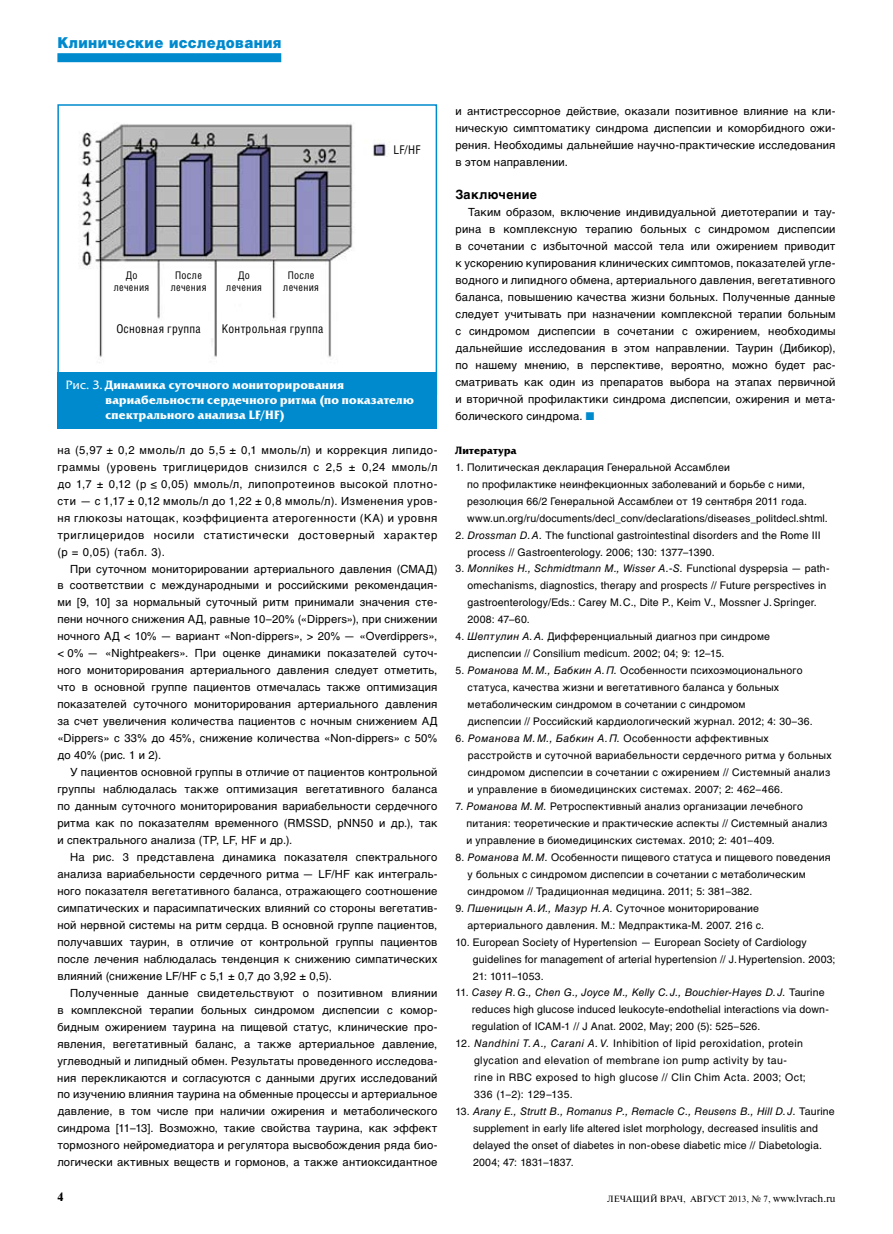
<style>
.page{position:relative;width:893px;height:1234px;background:#fff}
.page>*{position:absolute;margin:0;border:0;box-sizing:border-box;transform-origin:0 0}
.t1{font:900 15px "Helios C Bl";letter-spacing:.025em;color:#008ace;scale:.9 1}
.t2{font:700 12.75px "Helvetica";letter-spacing:.025em;color:#000}
.t3{font:700 12px/15px "Friz Quadrata C";letter-spacing:.025em;color:#fff}
.t4{font:condensed 12px "Helios C Cn";letter-spacing:.025em;color:#000}
.t5{font:700 12px "Newton C";color:#000}
.t6{font:11.25px/17px "Helvetica C";letter-spacing:.015em;color:#000;text-align:justify}
.t7{font:10.5px/17px "Helvetica C";letter-spacing:.02em;color:#000}
.t8{font:10.5px/17px "Helvetica C";letter-spacing:.04em;color:#000}
.t9{font:condensed 10.5px "Helios C Cn";letter-spacing:.025em;color:#000}
.t10{font:700 10.5px "Friz Quadrata C";letter-spacing:.03em;color:#000}
.t11{font:9px "Newton C";color:#000}
.s1{font-weight:400}
.s2{color:#008ace}
.s3{font-style:italic}
.s4{font-size:10.5px}
</style>
<div class="page">
<div style="left:57px;top:53px;width:224px;height:9px;background:#008ace"></div>
<img style="left:80px;top:124px;width:310px;height:239px">
<div style="left:57px;top:104px;width:380px;height:291px;border:2px solid #008ace"></div>
<div style="left:57px;top:372px;width:380px;height:57px;background:#008ace"></div>
<h1 class="t1" style="left:57px;top:33px;width:251px">Клинические исследования</h1>
<p class="t9" style="left:126px;top:268px;width:13px">До</p>
<p class="t9" style="left:175px;top:268px;width:28px">После</p>
<p class="t9" style="left:238px;top:268px;width:13px">До</p>
<p class="t9" style="left:288px;top:268px;width:28px">После</p>
<p class="t9" style="left:114px;top:280px;width:37px">лечения</p>
<p class="t9" style="left:171px;top:280px;width:37px">лечения</p>
<p class="t9" style="left:226px;top:280px;width:37px">лечения</p>
<p class="t9" style="left:283px;top:280px;width:37px">лечения</p>
<p class="t4" style="left:116px;top:321px;width:86px">Основная группа</p>
<p class="t4" style="left:222px;top:321px;width:103px">Контрольная группа</p>
<p class="t4" style="left:393px;top:143px;width:29px">LF/HF</p>
<p class="t3" style="left:105px;top:377px;width:310px;text-indent:-39px"><span class="s1">Рис. 3.</span> Динамика суточного мониторирования вариабельности сердечного ритма (по показателю спектрального анализа LF/HF)</p>
<p class="t6" style="left:57px;top:441px;width:382px">на (5,97 ± 0,2 ммоль/л до 5,5 ± 0,1 ммоль/л) и коррекция липидо&shy;граммы (уровень триглицеридов снизился с 2,5 ± 0,24 ммоль/л до 1,7 ± 0,12 (p ≤ 0,05) ммоль/л, липопротеинов высокой плотно&shy;сти — с 1,17 ± 0,12 ммоль/л до 1,22 ± 0,8 ммоль/л). Изменения уров&shy;ня глюкозы натощак, коэффициента атерогенности (КА) и уровня триглицеридов носили статистически достоверный характер (p = 0,05) (табл. 3).</p>
<p class="t6" style="left:57px;top:560px;width:382px;text-indent:13px">При суточном мониторировании артериального давления (СМАД) в соответствии с международными и российскими рекомендация&shy;ми [9, 10] за нормальный суточный ритм принимали значения сте&shy;пени ночного снижения АД, равные 10–20% («Dippers»), при снижении ночного АД &lt; 10% — вариант «Non-dippers», &gt; 20% — «Overdippers», &lt; 0% — «Nightpeakers». При оценке динамики показателей суточ&shy;ного мониторирования артериального давления следует отметить, что в основной группе пациентов отмечалась также оптимизация показателей суточного мониторирования артериального давления за счет увеличения количества пациентов с ночным снижением АД «Dippers» с 33% до 45%, снижение количества «Non-dippers» c 50% до 40% (рис. 1 и 2).</p>
<p class="t6" style="left:57px;top:763px;width:382px;text-indent:13px">У пациентов основной группы в отличие от пациентов контрольной группы наблюдалась также оптимизация вегетативного баланса по данным суточного мониторирования вариабельности сердечного ритма как по показателям временного (RMSSD, pNN50 и др.), так и спектрального анализа (TP, LF, HF и др.).</p>
<p class="t6" style="left:57px;top:848px;width:382px;text-indent:13px">На рис. 3 представлена динамика показателя спектрального анализа вариабельности сердечного ритма — LF/HF как интеграль&shy;ного показателя вегетативного баланса, отражающего соотношение симпатических и парасимпатических влияний со стороны вегетатив&shy;ной нервной системы на ритм сердца. В основной группе пациентов, получавших таурин, в отличие от контрольной группы пациентов после лечения наблюдалась тенденция к снижению симпатических влияний (снижение LF/HF с 5,1 ± 0,7 до 3,92 ± 0,5).</p>
<p class="t6" style="left:57px;top:984px;width:382px;text-indent:13px">Полученные данные свидетельствуют о позитивном влиянии в комплексной терапии больных синдромом диспепсии с комор&shy;бидным ожирением таурина на пищевой статус, клинические про&shy;явления, вегетативный баланс, а также артериальное давление, углеводный и липидный обмен. Результаты проведенного исследова&shy;ния перекликаются и согласуются с данными других исследований по изучению влияния таурина на обменные процессы и артериальное давление, в том числе при наличии ожирения и метаболического синдрома [11–13]. Возможно, такие свойства таурина, как эффект тормозного нейромедиатора и регулятора высвобождения ряда био&shy;логически активных веществ и гормонов, а также антиоксидантное</p>
<p class="t6" style="left:455px;top:102px;width:382px">и антистрессорное действие, оказали позитивное влияние на кли&shy;ническую симптоматику синдрома диспепсии и коморбидного ожи&shy;рения. Необходимы дальнейшие научно-практические исследования в этом направлении.</p>
<p class="t2" style="left:455px;top:184px;width:83px">Заключение</p>
<p class="t6" style="left:455px;top:204px;width:382px;text-indent:13px">Таким образом, включение индивидуальной диетотерапии и тау&shy;рина в комплексную терапию больных с синдромом диспепсии в сочетании с избыточной массой тела или ожирением приводит к ускорению купирования клинических симптомов, показателей угле&shy;водного и липидного обмена, артериального давления, вегетативного баланса, повышению качества жизни больных. Полученные данные следует учитывать при назначении комплексной терапии больным с синдромом диспепсии в сочетании с ожирением, необходимы дальнейшие исследования в этом направлении. Таурин (Дибикор), по нашему мнению, в перспективе, вероятно, можно будет рас&shy;сматривать как один из препаратов выбора на этапах первичной и вторичной профилактики синдрома диспепсии, ожирения и мета&shy;болического синдрома. <span class="s2">■</span></p>
<p class="t10" style="left:455px;top:444px;width:63px">Литература</p>
<p class="t7" style="left:467px;top:458px;width:362px;text-indent:-12px">1. Политическая декларация Генеральной Ассамблеи<br>по профилактике неинфекционных заболеваний и борьбе с ними, резолюция 66/2 Генеральной Ассамблеи от 19 сентября 2011 года. www.un.org/ru/documents/decl_conv/declarations/diseases_politdecl.shtml.</p>
<p class="t7" style="left:468px;top:526px;width:355px;text-indent:-12px">2. <span class="s3">Drossman D.A.</span> The functional gastrointestinal disorders and the Rome III process // Gastroenterology. 2006; 130: 1377–1390.</p>
<p class="t7" style="left:468px;top:560px;width:363px;text-indent:-12px">3. <span class="s3">Monnikes H., Schmidtmann M., Wisser A.-S.</span> Functional dyspepsia — path&shy;omechanisms, diagnostics, therapy and prospects // Future perspectives in gastroenterology/Eds.: Carey M.C., Dite P., Keim V., Mossner J.Springer.<br>2008: 47–60.</p>
<p class="t7" style="left:467px;top:628px;width:304px;text-indent:-12px">4. <span class="s3">Шептулин А.А.</span> Дифференциальный диагноз при синдроме диспепсии // Consilium medicum. 2002; 04; 9: 12–15.</p>
<p class="t7" style="left:467px;top:662px;width:347px;text-indent:-12px">5. <span class="s3">Романова М.М., Бабкин А.П.</span> Особенности психоэмоционального статуса, качества жизни и вегетативного баланса у больных метаболическим синдромом в сочетании с синдромом<br>диспепсии // Российский кардиологический журнал. 2012; 4: 30–36.</p>
<p class="t7" style="left:468px;top:729px;width:365px;text-indent:-12px">6. <span class="s3">Романова М.М., Бабкин А. П.</span> Особенности аффективных расстройств и суточной вариабельности сердечного ритма у больных синдромом диспепсии в сочетании с ожирением // Системный анализ и управление в биомедицинских системах. 2007; 2: 462–466.</p>
<p class="t7" style="left:466px;top:797px;width:363px;text-indent:-11px">7. <span class="s3">Романова М.М.</span> Ретроспективный анализ организации лечебного питания: теоретические и практические аспекты // Системный анализ и управление в биомедицинских системах. 2010; 2: 401–409.</p>
<p class="t7" style="left:468px;top:848px;width:365px;text-indent:-12px">8. <span class="s3">Романова М.М.</span> Особенности пищевого статуса и пищевого поведения у больных с синдромом диспепсии в сочетании с метаболическим синдромом // Традиционная медицина. 2011; 5: 381–382.</p>
<p class="t7" style="left:467px;top:899px;width:298px;text-indent:-12px">9. <span class="s3">Пшеницын А.И., Мазур Н.А.</span> Суточное мониторирование артериального давления. М.: Медпрактика-М. 2007. 216 с.</p>
<p class="t7" style="left:473px;top:933px;width:364px;text-indent:-18px">10. European Society of Hypertension — European Society of Cardiology guidelines for management of arterial hypertension // J.Hypertension. 2003;<br>21: 1011–1053.</p>
<p class="t7" style="left:472px;top:984px;width:358px;text-indent:-16px">11. <span class="s3">Casey R.G., Chen G., Joyce M., Kelly C. J., Bouchier-Hayes D. J.</span> Taurine reduces high glucose induced leukocyte-endothelial interactions via down&shy;regulation of ICAM-1 // J Anat. 2002, May; 200 (5): 525–526.</p>
<p class="t8" style="left:474px;top:1034px;width:333px;text-indent:-19px">12. <span class="s3">Nandhini T. A., Carani A. V.</span> Inhibition of lipid peroxidation, protein glycation and elevation of membrane ion pump activity by tau&shy;rine in RBC exposed to high glucose // Clin Chim Acta. 2003; Oct; 336 (1–2): 129–135.</p>
<p class="t7" style="left:473px;top:1102px;width:363px;text-indent:-18px">13. <span class="s3">Arany E., Strutt B., Romanus P., Remacle C., Reusens B., Hill D.J.</span> Taurine supplement in early life altered islet morphology, decreased insulitis and delayed the onset of diabetes in non-obese diabetic mice // Diabetologia.<br>2004; 47: 1831–1837.</p>
<p class="t5" style="left:57px;top:1189px;width:8px">4</p>
<p class="t11" style="left:608px;top:1193px;width:229px">ЛЕЧАЩИЙ ВРАЧ, АВГУСТ 2013, № 7, <span class="s4">www.lvrach.ru</span></p>
</div>
